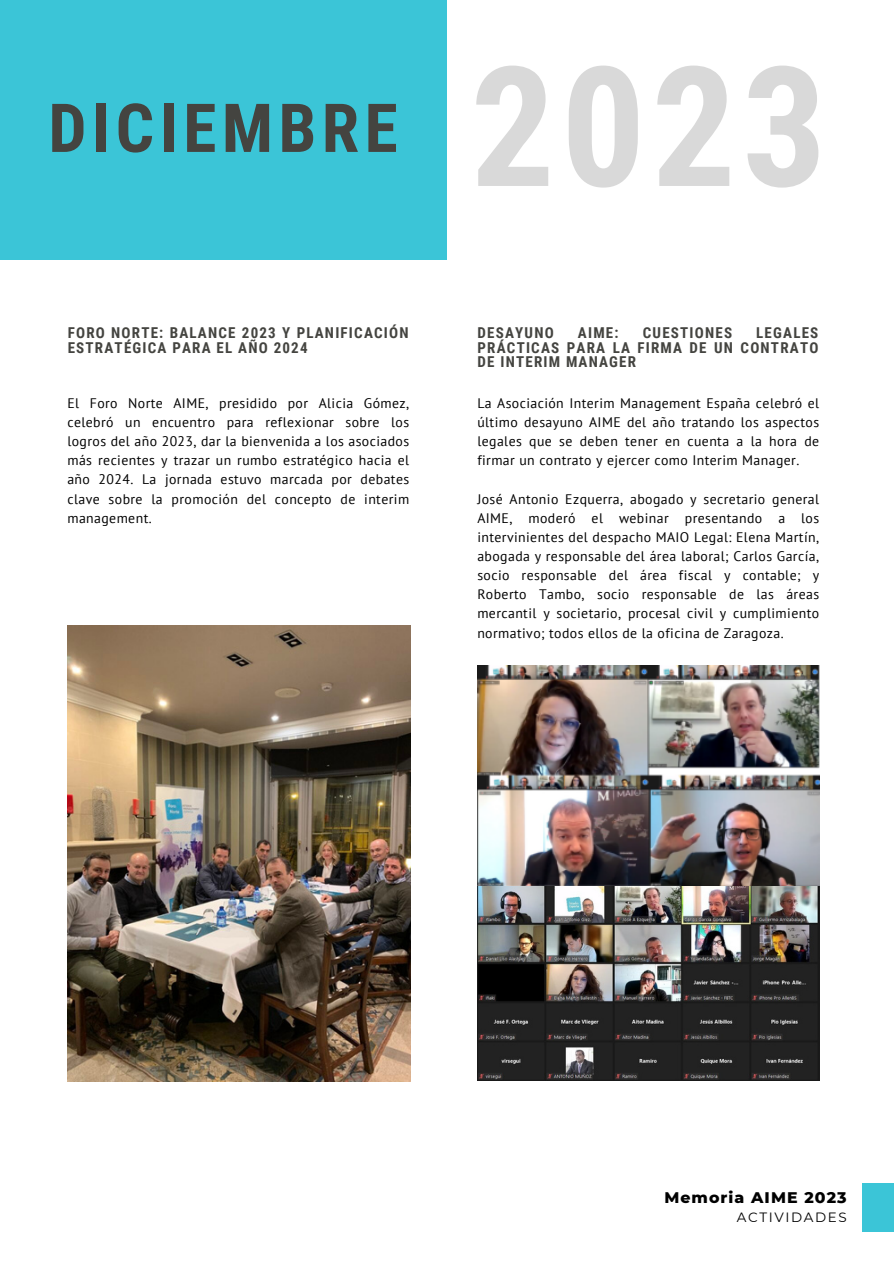
<style>
.page{position:relative;width:894px;height:1264px;background:#fff}
.page>*{position:absolute;margin:0;border:0;box-sizing:border-box;transform-origin:0 0}
.t1{font:700 166.95px "Roboto Condensed";color:#d9d9d9}
.t2{font:700 67.5px "Roboto Condensed";letter-spacing:.08em;color:#444440}
.t3{font:800 15.75px "Montserrat";letter-spacing:.07em;color:#000}
.t4{font:700 15px/14.7px "Roboto Condensed";letter-spacing:.08em;color:#444440}
.t5{font:13.8px/19.2px "PT Sans";letter-spacing:.03em;color:#000;text-align:justify}
.t6{font:13.5px "Montserrat";letter-spacing:.12em;color:#000}
</style>
<div class="page">
<div style="left:0;top:0;width:446px;height:259px;background:#3bc5d7"></div>
<div style="left:861px;top:1183px;width:32px;height:48px;background:#3bc5d7"></div>
<img style="left:68px;top:625px;width:342px;height:456px">
<img style="left:477px;top:665px;width:342px;height:415px">
<h2 class="t2" style="left:48px;top:89px;width:350px">DICIEMBRE</h2>
<h1 class="t1" style="left:470px;top:31px;width:357px">2023</h1>
<p class="t4" style="left:68px;top:326px;width:342px">FORO NORTE: BALANCE 2023 Y PLANIFICACIÓN<br>ESTRATÉGICA PARA EL AÑO 2024</p>
<p class="t4" style="left:477px;top:326px;width:78px">DESAYUNO</p>
<p class="t4" style="left:577px;top:326px;width:42px">AIME:</p>
<p class="t4" style="left:642px;top:326px;width:91px">CUESTIONES</p>
<p class="t4" style="left:477px;top:326px;width:342px;text-align:justify;text-indent:278px">LEGALES PRÁCTICAS PARA LA FIRMA DE UN CONTRATO DE INTERIM MANAGER</p>
<p class="t5" style="left:477px;top:393px;width:343px">La Asociación Interim Management España celebró el último desayuno AIME del año tratando los aspectos legales que se deben tener en cuenta a la hora de firmar un contrato y ejercer como Interim Manager.</p>
<p class="t5" style="left:477px;top:489px;width:343px">José Antonio Ezquerra, abogado y secretario general AIME, moderó el webinar presentando a los intervinientes del despacho MAIO Legal: Elena Martín, abogada y responsable del área laboral; Carlos García, socio responsable del área fiscal y contable; y Roberto Tambo, socio responsable de las áreas mercantil y societario, procesal civil y cumplimiento normativo; todos ellos de la oficina de Zaragoza.</p>
<p class="t5" style="left:67px;top:393px;width:343px">El Foro Norte AIME, presidido por Alicia Gómez, celebró un encuentro para reflexionar sobre los logros del año 2023, dar la bienvenida a los asociados más recientes y trazar un rumbo estratégico hacia el año 2024. La jornada estuvo marcada por debates clave sobre la promoción del concepto de interim management.</p>
<p class="t3" style="left:664px;top:1187px;width:184px">Memoria AIME 2023</p>
<p class="t6" style="left:736px;top:1208px;width:111px">ACTIVIDADES</p>
</div>
